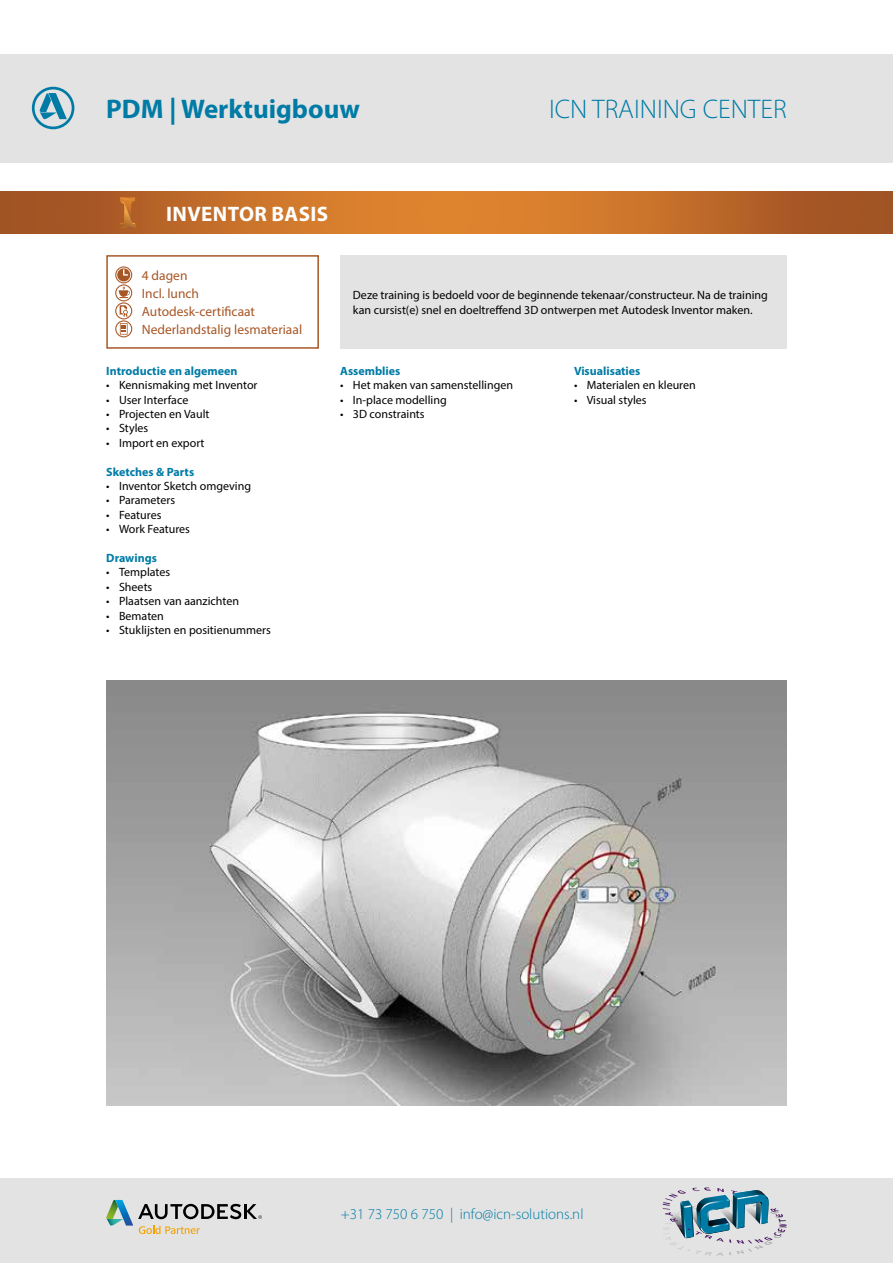
<style>
.page{position:relative;width:893px;height:1263px;background:#fff}
.page>*{position:absolute;margin:0;border:0;box-sizing:border-box;transform-origin:0 0}
.t1{font:300 27px "Myriad Pro";color:#007ba6}
.t2{font:700 27px "Myriad Pro";color:#007ba6}
.t3{font:700 21px "Myriad Pro";letter-spacing:.02em;color:#fff}
.t4{font:300 15px "Myriad Pro";color:#007ba6}
.t5{font:13.5px/18px "Myriad Pro";color:#a75726}
.t6{font:12px/14.4px "Myriad Pro";color:#000}
.t7{font:700 12px "Myriad Pro";color:#007ba6}
</style>
<div class="page">
<div style="left:0;top:54px;width:893px;height:108px;background:#e3e3e3"></div>
<div style="left:0;top:1178px;width:893px;height:85px;background:#e3e3e3"></div>
<img style="left:106px;top:680px;width:681px;height:426px">
<svg style="left:0;top:191px;width:893px;height:43px;background:#c26d2a"></svg>
<div style="left:106px;top:255px;width:213px;height:94px;border:2px solid #a75726"></div>
<svg style="left:115px;top:266px;width:17px;height:71px"></svg>
<div style="left:340px;top:255px;width:447px;height:94px;background:#e3e3e3"></div>
<svg style="left:120px;top:197px;width:16px;height:32px"></svg>
<svg style="left:32px;top:87px;width:42px;height:42px"></svg>
<svg style="left:106px;top:1200px;width:156px;height:34px"></svg>
<img style="left:662px;top:1187px;width:125px;height:59px">
<h1 class="t2" style="left:106px;top:91px;width:255px">PDM | Werktuigbouw</h1>
<h2 class="t3" style="left:166px;top:200px;width:164px">INVENTOR BASIS</h2>
<h1 class="t1" style="left:549px;top:93px;width:239px">ICN TRAINING CENTER</h1>
<p class="t5" style="left:142px;top:266px;width:162px">4 dagen<br>Incl. lunch<br>Autodesk-certificaat<br>Nederlandstalig lesmateriaal</p>
<p class="t7" style="left:106px;top:363px;width:133px">Introductie en algemeen</p>
<p class="t6" style="left:106px;top:378px;width:153px">• Kennismaking met Inventor</p>
<p class="t6" style="left:106px;top:392px;width:84px">• User Interface</p>
<p class="t6" style="left:106px;top:406px;width:105px">• Projecten en Vault</p>
<p class="t6" style="left:106px;top:421px;width:43px">• Styles</p>
<p class="t6" style="left:106px;top:435px;width:100px">• Import en export</p>
<p class="t7" style="left:106px;top:464px;width:89px">Sketches &amp; Parts</p>
<p class="t6" style="left:106px;top:478px;width:146px">• Inventor Sketch omgeving</p>
<p class="t6" style="left:106px;top:493px;width:70px">• Parameters</p>
<p class="t6" style="left:106px;top:507px;width:57px">• Features</p>
<p class="t6" style="left:106px;top:522px;width:85px">• Work Features</p>
<p class="t7" style="left:106px;top:550px;width:52px">Drawings</p>
<p class="t6" style="left:106px;top:565px;width:65px">• Templates</p>
<p class="t6" style="left:106px;top:579px;width:48px">• Sheets</p>
<p class="t6" style="left:106px;top:594px;width:134px">• Plaatsen van aanzichten</p>
<p class="t6" style="left:106px;top:608px;width:59px">• Bematen</p>
<p class="t6" style="left:106px;top:622px;width:166px">• Stuklijsten en positienummers</p>
<p class="t6" style="left:353px;top:288px;width:416px">Deze training is bedoeld voor de beginnende tekenaar/constructeur. Na de training kan cursist(e) snel en doeltreffend 3D ontwerpen met Autodesk Inventor maken.</p>
<p class="t7" style="left:340px;top:363px;width:62px">Assemblies</p>
<p class="t6" style="left:340px;top:378px;width:174px">• Het maken van samenstellingen</p>
<p class="t6" style="left:340px;top:392px;width:108px">• In-place modelling</p>
<p class="t6" style="left:340px;top:406px;width:86px">• 3D constraints</p>
<p class="t7" style="left:574px;top:363px;width:68px">Visualisaties</p>
<p class="t6" style="left:574px;top:378px;width:123px">• Materialen en kleuren</p>
<p class="t6" style="left:574px;top:392px;width:74px">• Visual styles</p>
<p class="t4" style="left:341px;top:1205px;width:244px">+31 73 750 6 750 | info@icn-solutions.nl</p>
</div>
